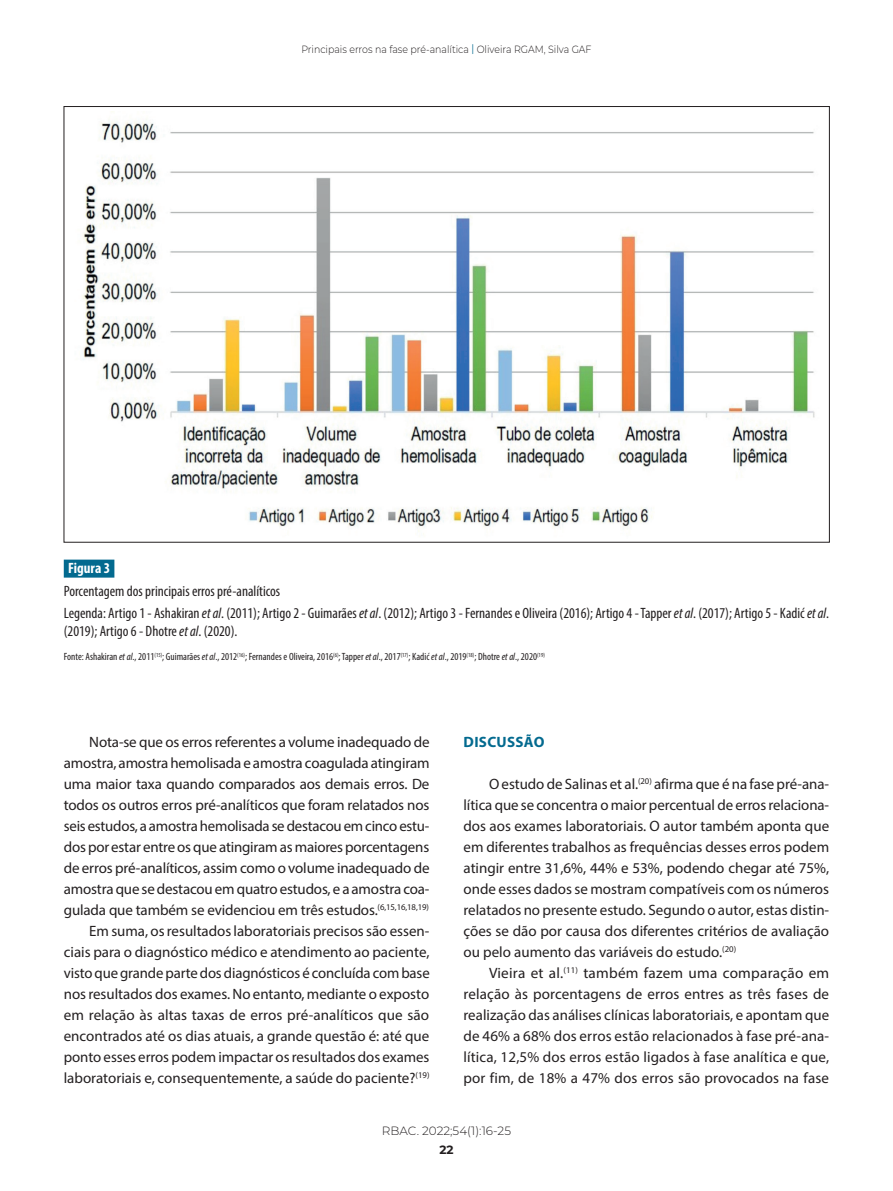
<style>
.page{position:relative;width:893px;height:1191px;background:#fff}
.page>*{position:absolute;margin:0;border:0;box-sizing:border-box;transform-origin:0 0}
.t1{font:15px/21px "Myriad Pro";letter-spacing:-.01em;color:#231f20;text-align:justify}
.t2{font:condensed 15px/22.2px "Myriad Pro";color:#231f20}
.t3{font:700 15px "Myriad Pro";letter-spacing:.02em;color:#036a8f}
.t4{font:700 condensed 15px "Myriad Pro";color:#fff}
.t5{font:300 12px "Montserrat";color:#231f20}
.t6{font:700 12px "Montserrat";color:#231f20}
.t7{font:condensed 10.5px "Myriad Pro";color:#231f20}
.t8{font:300 10.5px "Montserrat";color:#231f20;scale:.9 1}
.s1{font-weight:400;color:#036a8f}
.s2{font-style:italic}
</style>
<div class="page">
<div style="left:64px;top:559px;width:50px;height:18px;background:#036a8f"></div>
<img style="left:82px;top:111px;width:733px;height:423px">
<p class="t8" style="left:301px;top:42px;width:324px">Principais erros na fase pré-analítica <span class="s1">|</span> Oliveira RGAM, Silva GAF</p>
<p class="t4" style="left:68px;top:559px;width:44px">Figura 3</p>
<p class="t2" style="left:64px;top:579px;width:767px">Porcentagem dos principais erros pré-analíticos<br>Legenda: Artigo 1 - Ashakiran <span class="s2">et al</span>. (2011); Artigo 2 - Guimarães <span class="s2">et al</span>. (2012); Artigo 3 - Fernandes e Oliveira (2016); Artigo 4 - Tapper <span class="s2">et al</span>. (2017); Artigo 5 - Kadić <span class="s2">et al</span>.</p>
<p class="t2" style="left:64px;top:619px;width:175px">(2019); Artigo 6 - Dhotre <span class="s2">et al</span>. (2020).</p>
<p class="t7" style="left:64px;top:650px;width:483px">Fonte: Ashakiran <span class="s2">et al</span>., 2011<sup>(15)</sup>; Guimarães <span class="s2">et al</span>., 2012<sup>(16)</sup>; Fernandes e Oliveira, 2016<sup>(6)</sup>; Tapper <span class="s2">et al</span>., 2017<sup>(17)</sup>; Kadić <span class="s2">et al</span>., 2019<sup>(18)</sup>; Dhotre <span class="s2">et al</span>., 2020<sup>(19)</sup></p>
<p class="t1" style="left:64px;top:731px;width:367px;text-align:right">Nota-se que os erros referentes a volume inadequado de amostra, amostra hemolisada e amostra coagulada atingiram uma maior taxa quando comparados aos demais erros. De todos os outros erros pré-analíticos que foram relatados nos seis estudos, a amostra hemolisada se destacou em cinco estu&shy;dos por estar entre os que atingiram as maiores porcentagens de erros pré-analíticos, assim como o volume inadequado de amostra que se destacou em quatro estudos, e a amostra coa&shy;gulada que também se evidenciou em três estudos.<sup>(6,15,16,18,19)<br></sup>Em suma, os resultados laboratoriais precisos são essen&shy;ciais para o diagnóstico médico e atendimento ao paciente, visto que grande parte dos diagnósticos é concluída com base nos resultados dos exames. No entanto, mediante o exposto em relação às altas taxas de erros pré-analíticos que são encontrados até os dias atuais, a grande questão é: até que ponto esses erros podem impactar os resultados dos exames laboratoriais e, consequentemente, a saúde do paciente?<sup>(19)</sup></p>
<p class="t3" style="left:464px;top:732px;width:82px">DISCUSSÃO</p>
<p class="t1" style="left:463px;top:773px;width:367px;text-indent:26px">O estudo de Salinas et al.<sup>(20)</sup> afirma que é na fase pré-ana&shy;lítica que se concentra o maior percentual de erros relaciona&shy;dos aos exames laboratoriais. O autor também aponta que em diferentes trabalhos as frequências desses erros podem atingir entre 31,6%, 44% e 53%, podendo chegar até 75%, onde esses dados se mostram compatíveis com os números relatados no presente estudo. Segundo o autor, estas distin&shy;ções se dão por causa dos diferentes critérios de avaliação ou pelo aumento das variáveis do estudo.<sup>(20)</sup></p>
<p class="t1" style="left:463px;top:962px;width:367px;text-indent:26px">Vieira et al.<sup>(11)</sup> também fazem uma comparação em relação às porcentagens de erros entres as três fases de realização das análises clínicas laboratoriais, e apontam que de 46% a 68% dos erros estão relacionados à fase pré-ana&shy;lítica, 12,5% dos erros estão ligados à fase analítica e que, por fim, de 18% a 47% dos erros são provocados na fase</p>
<p class="t5" style="left:382px;top:1122px;width:131px">RBAC. 2022;54(1):16-25</p>
<p class="t6" style="left:439px;top:1140px;width:16px">22</p>
</div>
